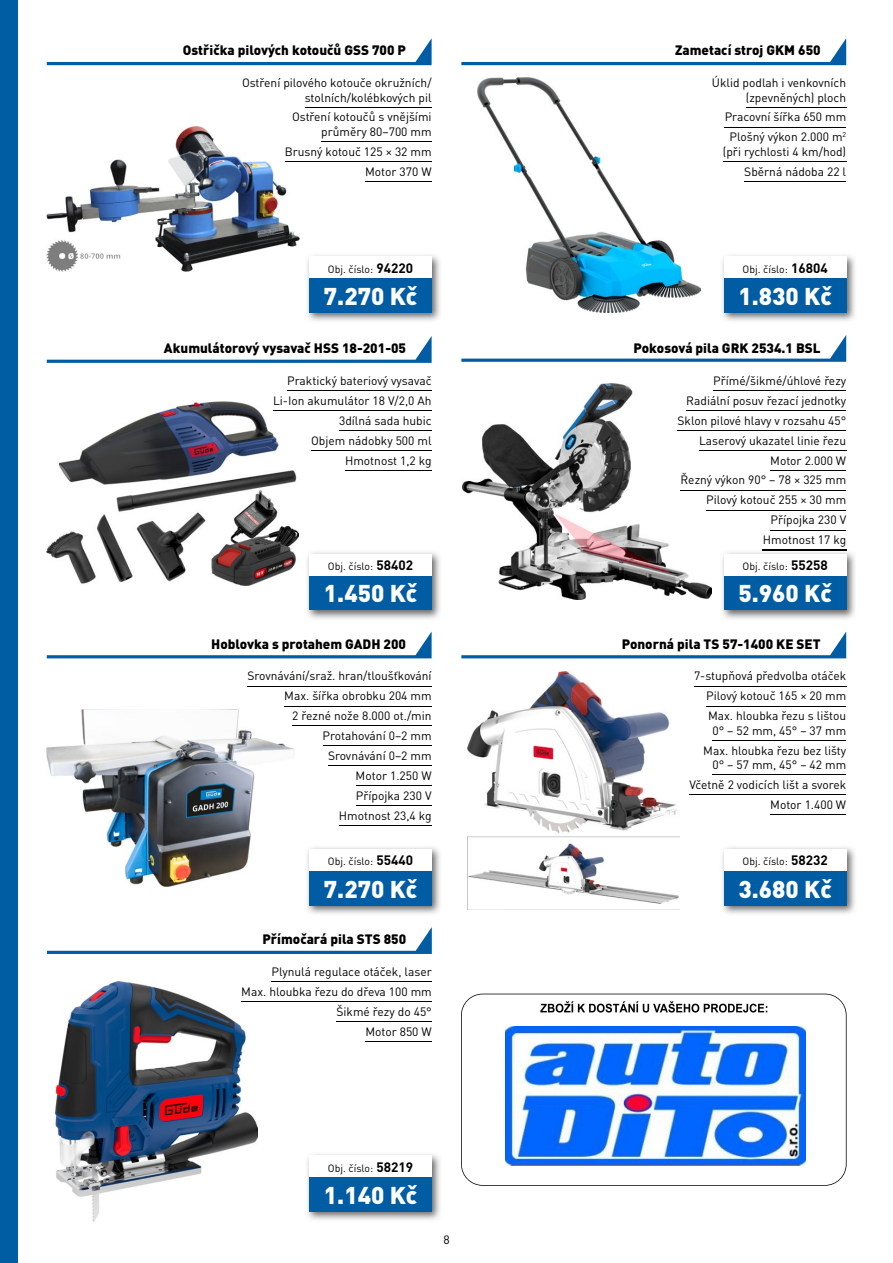
<style>
.page{position:relative;width:893px;height:1263px;background:#fff}
.page>*{position:absolute;margin:0;border:0;box-sizing:border-box;transform-origin:0 0}
.t1{font:900 24px "DIN Pro";color:#fff}
.t2{font:900 13.5px "DIN Pro";color:#000}
.t3{font:12px/20px "DIN Pro";color:#000;text-align:right}
.t4{font:10.5px "DIN Pro";color:#000}
.s1{font-weight:700;font-size:13.5px}
</style>
<div class="page">
<svg style="left:461px;top:994px;width:386px;height:192px"></svg>
<svg style="left:540px;top:1001px;width:227px;height:11px"></svg>
<div style="left:0;top:0;width:17px;height:1263px;background:#005da4"></div>
<svg style="left:47px;top:38px;width:385px;height:27px"></svg>
<svg style="left:461px;top:38px;width:385px;height:27px"></svg>
<svg style="left:461px;top:335px;width:385px;height:27px"></svg>
<svg style="left:47px;top:336px;width:385px;height:27px"></svg>
<svg style="left:47px;top:631px;width:385px;height:27px"></svg>
<svg style="left:461px;top:632px;width:385px;height:26px"></svg>
<svg style="left:47px;top:927px;width:385px;height:27px"></svg>
<img style="left:55px;top:981px;width:203px;height:241px">
<img style="left:468px;top:671px;width:211px;height:239px">
<img style="left:47px;top:710px;width:247px;height:177px">
<img style="left:463px;top:383px;width:248px;height:217px">
<img style="left:47px;top:401px;width:251px;height:185px">
<img style="left:478px;top:78px;width:222px;height:235px">
<img style="left:47px;top:127px;width:252px;height:145px">
<hr style="left:694px;top:686px;width:152px;height:1px;background:#000">
<hr style="left:706px;top:706px;width:140px;height:1px;background:#000">
<hr style="left:712px;top:740px;width:134px;height:1px;background:#000">
<hr style="left:712px;top:774px;width:134px;height:1px;background:#000">
<hr style="left:689px;top:794px;width:157px;height:1px;background:#000">
<hr style="left:770px;top:814px;width:76px;height:1px;background:#000">
<hr style="left:248px;top:686px;width:184px;height:1px;background:#000">
<hr style="left:284px;top:706px;width:148px;height:1px;background:#000">
<hr style="left:292px;top:726px;width:140px;height:1px;background:#000">
<hr style="left:323px;top:746px;width:109px;height:1px;background:#000">
<hr style="left:328px;top:765px;width:104px;height:1px;background:#000">
<hr style="left:356px;top:785px;width:76px;height:1px;background:#000">
<hr style="left:356px;top:805px;width:76px;height:1px;background:#000">
<hr style="left:339px;top:825px;width:93px;height:1px;background:#000">
<hr style="left:272px;top:981px;width:160px;height:1px;background:#000">
<hr style="left:241px;top:1001px;width:191px;height:1px;background:#000">
<hr style="left:337px;top:1021px;width:95px;height:1px;background:#000">
<hr style="left:365px;top:1041px;width:67px;height:1px;background:#000">
<hr style="left:287px;top:390px;width:145px;height:1px;background:#000">
<hr style="left:273px;top:410px;width:159px;height:1px;background:#000">
<hr style="left:339px;top:430px;width:93px;height:1px;background:#000">
<hr style="left:311px;top:450px;width:121px;height:1px;background:#000">
<hr style="left:345px;top:470px;width:87px;height:1px;background:#000">
<hr style="left:746px;top:107px;width:100px;height:1px;background:#000">
<hr style="left:725px;top:127px;width:121px;height:1px;background:#000">
<hr style="left:723px;top:161px;width:123px;height:1px;background:#000">
<hr style="left:744px;top:181px;width:102px;height:1px;background:#000">
<hr style="left:713px;top:390px;width:133px;height:1px;background:#000">
<hr style="left:686px;top:410px;width:160px;height:1px;background:#000">
<hr style="left:677px;top:430px;width:169px;height:1px;background:#000">
<hr style="left:699px;top:450px;width:147px;height:1px;background:#000">
<hr style="left:770px;top:470px;width:76px;height:1px;background:#000">
<hr style="left:680px;top:490px;width:166px;height:1px;background:#000">
<hr style="left:706px;top:510px;width:140px;height:1px;background:#000">
<hr style="left:770px;top:530px;width:76px;height:1px;background:#000">
<hr style="left:305px;top:107px;width:127px;height:1px;background:#000">
<hr style="left:321px;top:141px;width:111px;height:1px;background:#000">
<hr style="left:285px;top:161px;width:147px;height:1px;background:#000">
<hr style="left:365px;top:181px;width:67px;height:1px;background:#000">
<img style="left:307px;top:255px;width:133px;height:66px">
<div style="left:310px;top:278px;width:122px;height:35px;background:#005da4"></div>
<div style="left:310px;top:257px;width:122px;height:21px;background:#fff"></div>
<img style="left:307px;top:552px;width:133px;height:67px">
<div style="left:310px;top:575px;width:122px;height:35px;background:#005da4"></div>
<div style="left:310px;top:554px;width:122px;height:21px;background:#fff"></div>
<img style="left:307px;top:847px;width:133px;height:67px">
<div style="left:310px;top:871px;width:122px;height:35px;background:#005da4"></div>
<div style="left:310px;top:850px;width:122px;height:21px;background:#fff"></div>
<img style="left:307px;top:1154px;width:133px;height:66px">
<div style="left:310px;top:1177px;width:122px;height:35px;background:#005da4"></div>
<div style="left:310px;top:1156px;width:122px;height:21px;background:#fff"></div>
<img style="left:722px;top:255px;width:133px;height:66px">
<div style="left:724px;top:278px;width:122px;height:35px;background:#005da4"></div>
<div style="left:724px;top:257px;width:122px;height:21px;background:#fff"></div>
<img style="left:722px;top:550px;width:133px;height:69px">
<img style="left:763px;top:550px;width:83px;height:1px">
<div style="left:724px;top:575px;width:122px;height:35px;background:#005da4"></div>
<div style="left:724px;top:554px;width:122px;height:21px;background:#fff"></div>
<img style="left:722px;top:847px;width:133px;height:67px">
<div style="left:724px;top:871px;width:122px;height:35px;background:#005da4"></div>
<div style="left:724px;top:850px;width:122px;height:21px;background:#fff"></div>
<img style="left:505px;top:1027px;width:301px;height:138px">
<p class="t2" style="left:183px;top:41px;width:225px">Ostřička pilových kotoučů GSS 700 P</p>
<p class="t2" style="left:675px;top:41px;width:147px">Zametací stroj GKM 650</p>
<p class="t3" style="left:242px;top:75px;width:191px;line-height:14.4px">Ostření pilového kotouče okružních/ stolních/kolébkových pil</p>
<p class="t3" style="left:292px;top:109px;width:141px;line-height:14.4px">Ostření kotoučů s vnějšími průměry 80–700 mm</p>
<p class="t3" style="left:285px;top:141px;width:148px">Brusný kotouč 125 × 32 mm<br>Motor 370 W</p>
<p class="t3" style="left:712px;top:75px;width:136px;line-height:14.4px">Úklid podlah i venkovních (zpevněných) ploch</p>
<p class="t3" style="left:725px;top:107px;width:123px;text-align:center">Pracovní šířka 650 mm<br>Plošný výkon 2.000 m<sup>2</sup></p>
<p class="t3" style="left:723px;top:141px;width:125px">(při rychlosti 4 km/hod)<br>Sběrná nádoba 22 l</p>
<p class="t4" style="left:328px;top:262px;width:87px">Obj. číslo: <span class="s1">94220</span></p>
<p class="t4" style="left:742px;top:262px;width:87px">Obj. číslo: <span class="s1">16804</span></p>
<h1 class="t1" style="left:324px;top:280px;width:95px">7.270 Kč</h1>
<h1 class="t1" style="left:738px;top:280px;width:95px">1.830 Kč</h1>
<p class="t2" style="left:164px;top:339px;width:244px">Akumulátorový vysavač HSS 18-201-05</p>
<p class="t2" style="left:633px;top:339px;width:189px">Pokosová pila GRK 2534.1 BSL</p>
<p class="t3" style="left:273px;top:370px;width:160px">Praktický bateriový vysavač<br>Li-Ion akumulátor 18 V/2,0 Ah<br>3dílná sada hubic<br>Objem nádobky 500 ml<br>Hmotnost 1,2 kg</p>
<p class="t3" style="left:677px;top:370px;width:170px">Přímé/šikmé/úhlové řezy<br>Radiální posuv řezací jednotky<br>Sklon pilové hlavy v rozsahu 45°<br>Laserový ukazatel linie řezu<br>Motor 2.000 W<br>Řezný výkon 90° – 78 × 325 mm<br>Pilový kotouč 255 × 30 mm<br>Přípojka 230 V<br>Hmotnost 17 kg</p>
<p class="t4" style="left:328px;top:559px;width:87px">Obj. číslo: <span class="s1">58402</span></p>
<p class="t4" style="left:742px;top:559px;width:87px">Obj. číslo: <span class="s1">55258</span></p>
<h1 class="t1" style="left:324px;top:577px;width:95px">1.450 Kč</h1>
<h1 class="t1" style="left:738px;top:577px;width:95px">5.960 Kč</h1>
<p class="t2" style="left:211px;top:634px;width:196px">Hoblovka s protahem GADH 200</p>
<p class="t2" style="left:622px;top:634px;width:200px">Ponorná pila TS 57-1400 KE SET</p>
<p class="t3" style="left:248px;top:665px;width:186px">Srovnávání/sraž. hran/tloušťkování<br>Max. šířka obrobku 204 mm<br>2 řezné nože 8.000 ot./min<br>Protahování 0–2 mm<br>Srovnávání 0–2 mm<br>Motor 1.250 W<br>Přípojka 230 V<br>Hmotnost 23,4 kg</p>
<p class="t4" style="left:328px;top:854px;width:87px">Obj. číslo: <span class="s1">55440</span></p>
<h1 class="t1" style="left:324px;top:872px;width:95px">7.270 Kč</h1>
<p class="t2" style="left:262px;top:930px;width:145px">Přímočará pila STS 850</p>
<p class="t3" style="left:241px;top:961px;width:192px">Plynulá regulace otáček, laser<br>Max. hloubka řezu do dřeva 100 mm<br>Šikmé řezy do 45°<br>Motor 850 W</p>
<p class="t4" style="left:328px;top:1161px;width:87px">Obj. číslo: <span class="s1">58219</span></p>
<h1 class="t1" style="left:324px;top:1179px;width:95px">1.140 Kč</h1>
<p class="t3" style="left:443px;top:1229px;width:8px">8</p>
<p class="t3" style="left:706px;top:665px;width:141px;text-align:justify;text-indent:-12px">7-stupňová předvolba otáček Pilový kotouč 165 × 20 mm Max. hloubka řezu s lištou</p>
<p class="t3" style="left:703px;top:720px;width:144px">0° – 52 mm, 45° – 37 mm<br>Max. hloubka řezu bez lišty</p>
<p class="t3" style="left:689px;top:754px;width:158px">0° – 57 mm, 45° – 42 mm<br>Včetně 2 vodicích lišt a svorek<br>Motor 1.400 W</p>
<p class="t4" style="left:742px;top:854px;width:87px">Obj. číslo: <span class="s1">58232</span></p>
<h1 class="t1" style="left:738px;top:872px;width:95px">3.680 Kč</h1>
</div>
